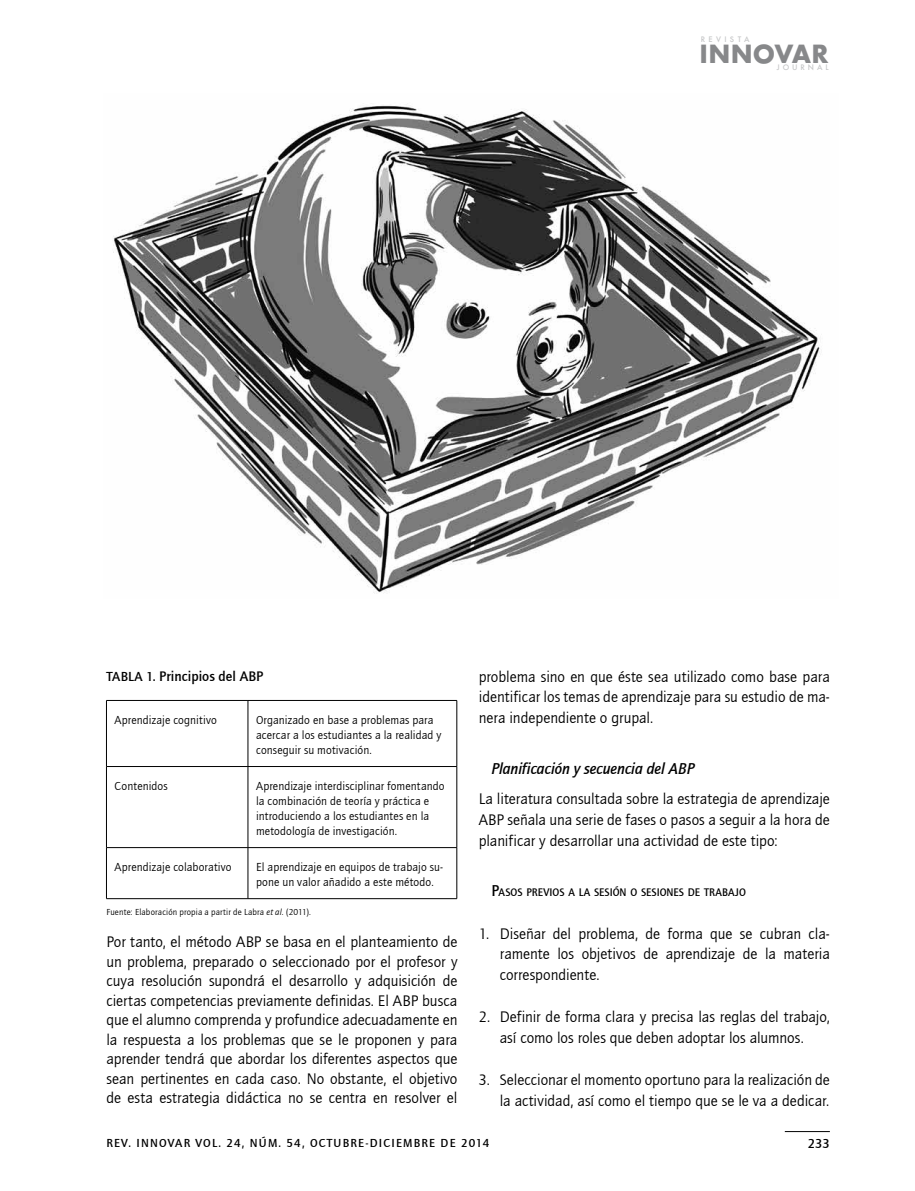
<style>
.page{position:relative;width:915px;height:1191px;background:#fff}
.page>*{position:absolute;margin:0;border:0;box-sizing:border-box;transform-origin:0 0}
.t1{font:700 27.3px "Futura TEE";letter-spacing:.005em;color:#87888a}
.t2{font:16.2px "Quay Sans Md ITCTT Italic";letter-spacing:-.005em;color:#000;scale:.95 1}
.t3{font:15.75px/19.5px "Quay Sans ITCTT Book";color:#000;text-align:justify}
.t4{font:14.25px "Quay Sans Md ITCTT";color:#000}
.t5{font:13.5px "Quay Sans Md ITCTT";color:#000}
.t6{font:12px/15px "Quay Sans ITCTT Book";letter-spacing:.015em;color:#000}
.t7{font:12px "Quay Sans Md ITCTT";letter-spacing:.1em;color:#000}
.t8{font:11.4px "Quay Sans Md ITCTT";color:#000;scale:.95 1}
.t9{font:9px "Quay Sans ITCTT Book";letter-spacing:.02em;color:#000}
.t10{font:500 8.25px "Futura TEE";letter-spacing:.36em;color:#c6c7c8}
.t11{font:500 8.25px "Futura TEE";letter-spacing:.4em;color:#c6c7c8}
.s1{font-size:13.5px}
.s2{font-style:italic}
.s3{font-size:16.2px}
</style>
<div class="page">
<hr style="left:784px;top:1131px;width:45px;height:1px;background:#000">
<hr style="left:106px;top:700px;width:142px;height:1px;background:#000">
<hr style="left:106px;top:700px;width:1px;height:66px;background:#000">
<hr style="left:248px;top:700px;width:208px;height:1px;background:#000">
<hr style="left:247px;top:700px;width:1px;height:66px;background:#000">
<hr style="left:456px;top:700px;width:1px;height:66px;background:#000">
<hr style="left:106px;top:766px;width:142px;height:1px;background:#000">
<hr style="left:106px;top:766px;width:1px;height:81px;background:#000">
<hr style="left:248px;top:766px;width:208px;height:1px;background:#000">
<hr style="left:247px;top:766px;width:1px;height:81px;background:#000">
<hr style="left:456px;top:766px;width:1px;height:81px;background:#000">
<hr style="left:106px;top:847px;width:142px;height:1px;background:#000">
<hr style="left:106px;top:847px;width:1px;height:51px;background:#000">
<hr style="left:248px;top:847px;width:208px;height:1px;background:#000">
<hr style="left:247px;top:847px;width:1px;height:51px;background:#000">
<hr style="left:456px;top:847px;width:1px;height:51px;background:#000">
<hr style="left:106px;top:898px;width:142px;height:1px;background:#000">
<hr style="left:248px;top:898px;width:208px;height:1px;background:#000">
<img style="left:113px;top:105px;width:707px;height:489px">
<p class="t11" style="left:700px;top:34px;width:50px">REVISTA</p>
<h1 class="t1" style="left:699px;top:37px;width:130px">INNOVAR</h1>
<p class="t10" style="left:776px;top:62px;width:53px">JOURNAL</p>
<p class="t4" style="left:106px;top:668px;width:143px"><span class="s1">TABLA 1.</span> PRINCIPIOS DEL ABP</p>
<p class="t6" style="left:114px;top:712px;width:104px">Aprendizaje cognitivo</p>
<p class="t6" style="left:256px;top:712px;width:187px">Organizado en base a problemas para acercar a los estudiantes a la realidad y conseguir su motivación.</p>
<p class="t6" style="left:114px;top:778px;width:55px">Contenidos</p>
<p class="t6" style="left:256px;top:778px;width:190px">Aprendizaje interdisciplinar fomentando la combinación de teoría y práctica e introduciendo a los estudiantes en la metodología de investigación.</p>
<p class="t6" style="left:114px;top:859px;width:119px">Aprendizaje colaborativo</p>
<p class="t6" style="left:256px;top:859px;width:189px">El aprendizaje en equipos de trabajo su&shy;pone un valor añadido a este método.</p>
<p class="t9" style="left:106px;top:907px;width:206px">Fuente: Elaboración propia a partir de Labra <span class="s2">et al.</span> (2011).</p>
<p class="t3" style="left:106px;top:932px;width:352px">Por tanto, el método ABP se basa en el planteamiento de un problema, preparado o seleccionado por el profesor y cuya resolución supondrá el desarrollo y adquisición de ciertas competencias previamente definidas. El ABP busca que el alumno comprenda y profundice adecuadamente en la respuesta a los problemas que se le proponen y para aprender tendrá que abordar los diferentes aspectos que sean pertinentes en cada caso. N o obstante, el objetivo de esta estrategia didáctica no se centra en resolver el</p>
<p class="t3" style="left:478px;top:666px;width:352px;line-height:20.9px">problema sino en que éste sea utilizado como base para identificar los temas de aprendizaje para su estudio de ma&shy;nera independiente o grupal.</p>
<p class="t2" style="left:491px;top:759px;width:215px">Planificación y secuencia del AB P</p>
<p class="t3" style="left:478px;top:789px;width:352px;line-height:20.9px">La literatura consultada sobre la estrategia de aprendizaje ABP señala una serie de fases o pasos a seguir a la hora de planificar y desarrollar una actividad de este tipo:</p>
<p class="t8" style="left:491px;top:886px;width:269px"><span class="s3">P</span>ASOS PREVIOS A LA SESIÓN O SESIONES DE TRABAJO</p>
<p class="t3" style="left:499px;top:923px;width:331px;line-height:20.9px;text-indent:-21px">1. Diseñar del problema, de forma que se cubran cla&shy;ramente los objetivos de aprendizaje de la materia correspondiente.</p>
<p class="t3" style="left:478px;top:1006px;width:352px;line-height:20.9px;text-align:center">2. Definir de forma clara y precisa las reglas del trabajo, así como los roles que deben adoptar los alumnos.</p>
<p class="t3" style="left:478px;top:1069px;width:352px;line-height:20.9px;text-align:right">3. Seleccionar el momento oportuno para la realización de la actividad, así como el tiempo que se le va a dedicar.</p>
<p class="t7" style="left:106px;top:1136px;width:384px">REV. INNOVAR VOL. 24, NÚM. 54, OCTUBRE-DICIEMBRE DE 2014</p>
<p class="t5" style="left:807px;top:1136px;width:24px">233</p>
</div>
